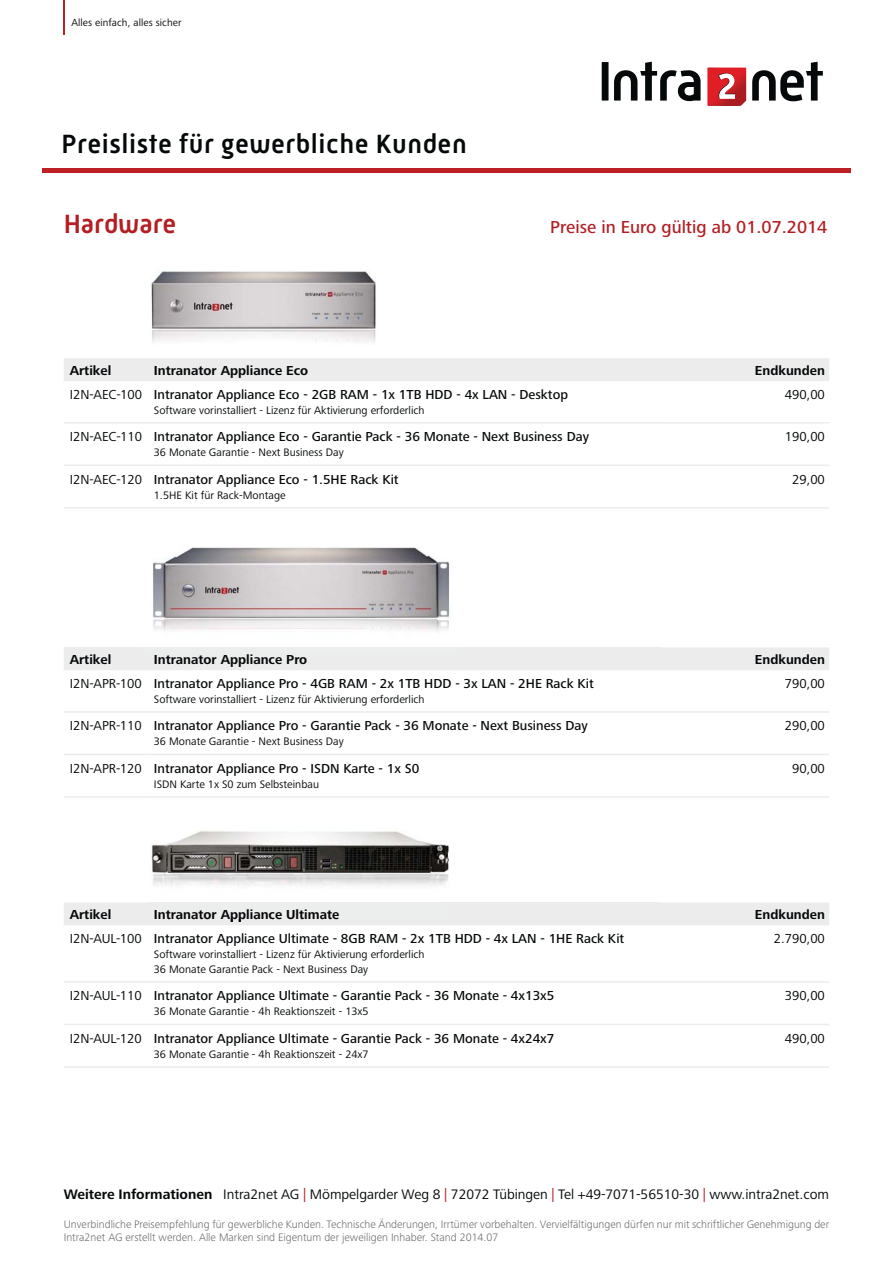
<style>
.page{position:relative;width:893px;height:1263px;background:#fff}
.page>*{position:absolute;margin:0;border:0;box-sizing:border-box;transform-origin:0 0}
.t1{font:500 27px "Mic 32 New";letter-spacing:.02em;color:#06090a}
.t2{font:500 27px "Mic 32 New";color:#b31e23}
.t3{font:500 18px "Frutiger Next Pro";color:#b31e23}
.t4{font:14.25px "Frutiger Next Pro";color:#06090a}
.t5{font:500 13.5px "Frutiger Next Pro";color:#06090a}
.t6{font:700 13.5px "Frutiger Next Pro";color:#06090a}
.t7{font:13.5px "Frutiger Next Pro";color:#06090a}
.t8{font:700 13.5px "Frutiger Next Pro";color:#060608}
.t9{font:11.25px/15px "Frutiger Next Pro";color:#06090a}
.t10{font:300 11.25px/13.5px "Frutiger Next Pro";color:#6a6b6d}
.t11{font:10.5px "Frutiger Next Pro";letter-spacing:.01em;color:#060608}
.s1{font-weight:400}
.s2{font-weight:700}
.s3{color:#be1f24}
</style>
<div class="page">
<svg style="left:64px;top:360px;width:765px;height:564px"></svg>
<hr style="left:64px;top:1024px;width:86px;height:1px;background:#ececec">
<hr style="left:150px;top:1024px;width:510px;height:1px;background:#ececec">
<hr style="left:660px;top:1024px;width:169px;height:1px;background:#ececec">
<hr style="left:64px;top:1066px;width:86px;height:2px;background:#ececec">
<hr style="left:150px;top:1066px;width:510px;height:2px;background:#ececec">
<hr style="left:660px;top:1066px;width:169px;height:2px;background:#ececec">
<hr style="left:64px;top:380px;width:86px;height:1px;background:#ececec">
<hr style="left:64px;top:422px;width:86px;height:2px;background:#ececec">
<hr style="left:64px;top:465px;width:86px;height:1px;background:#ececec">
<hr style="left:64px;top:669px;width:86px;height:1px;background:#ececec">
<hr style="left:64px;top:924px;width:86px;height:1px;background:#ececec">
<hr style="left:150px;top:380px;width:510px;height:1px;background:#ececec">
<hr style="left:150px;top:422px;width:510px;height:2px;background:#ececec">
<hr style="left:150px;top:465px;width:510px;height:1px;background:#ececec">
<hr style="left:150px;top:669px;width:510px;height:1px;background:#ececec">
<hr style="left:150px;top:924px;width:510px;height:1px;background:#ececec">
<hr style="left:742px;top:380px;width:87px;height:1px;background:#ececec">
<hr style="left:742px;top:422px;width:87px;height:2px;background:#ececec">
<hr style="left:742px;top:465px;width:87px;height:1px;background:#ececec">
<hr style="left:742px;top:669px;width:87px;height:1px;background:#ececec">
<hr style="left:742px;top:924px;width:87px;height:1px;background:#ececec">
<hr style="left:660px;top:380px;width:82px;height:1px;background:#ececec">
<hr style="left:660px;top:422px;width:82px;height:2px;background:#ececec">
<hr style="left:660px;top:465px;width:82px;height:1px;background:#ececec">
<hr style="left:660px;top:669px;width:82px;height:1px;background:#ececec">
<hr style="left:660px;top:924px;width:82px;height:1px;background:#ececec">
<hr style="left:64px;top:711px;width:86px;height:2px;background:#ececec">
<hr style="left:64px;top:981px;width:86px;height:2px;background:#ececec">
<hr style="left:150px;top:711px;width:510px;height:2px;background:#ececec">
<hr style="left:150px;top:981px;width:510px;height:2px;background:#ececec">
<hr style="left:742px;top:711px;width:87px;height:2px;background:#ececec">
<hr style="left:742px;top:981px;width:87px;height:2px;background:#ececec">
<hr style="left:660px;top:711px;width:82px;height:2px;background:#ececec">
<hr style="left:660px;top:981px;width:82px;height:2px;background:#ececec">
<hr style="left:64px;top:754px;width:86px;height:1px;background:#ececec">
<hr style="left:150px;top:754px;width:510px;height:1px;background:#ececec">
<hr style="left:742px;top:754px;width:87px;height:1px;background:#ececec">
<hr style="left:660px;top:754px;width:82px;height:1px;background:#ececec">
<hr style="left:64px;top:796px;width:86px;height:2px;background:#ececec">
<hr style="left:150px;top:796px;width:510px;height:2px;background:#ececec">
<hr style="left:742px;top:796px;width:87px;height:2px;background:#ececec">
<hr style="left:660px;top:796px;width:82px;height:2px;background:#ececec">
<hr style="left:64px;top:507px;width:86px;height:2px;background:#ececec">
<hr style="left:150px;top:507px;width:510px;height:2px;background:#ececec">
<hr style="left:742px;top:507px;width:87px;height:2px;background:#ececec">
<hr style="left:660px;top:507px;width:82px;height:2px;background:#ececec">
<hr style="left:64px;top:358px;width:86px;height:2px;background:#ececec">
<hr style="left:64px;top:647px;width:86px;height:2px;background:#ececec">
<hr style="left:64px;top:903px;width:86px;height:1px;background:#ececec">
<hr style="left:150px;top:358px;width:510px;height:2px;background:#ececec">
<hr style="left:150px;top:647px;width:510px;height:2px;background:#ececec">
<hr style="left:150px;top:903px;width:510px;height:1px;background:#ececec">
<hr style="left:660px;top:358px;width:82px;height:2px;background:#ececec">
<hr style="left:660px;top:647px;width:82px;height:2px;background:#ececec">
<hr style="left:660px;top:903px;width:82px;height:1px;background:#ececec">
<hr style="left:742px;top:358px;width:87px;height:2px;background:#ececec">
<hr style="left:742px;top:647px;width:87px;height:2px;background:#ececec">
<hr style="left:742px;top:903px;width:87px;height:1px;background:#ececec">
<svg style="left:707px;top:68px;width:39px;height:38px"></svg>
<svg style="left:752px;top:62px;width:71px;height:39px"></svg>
<svg style="left:614px;top:62px;width:86px;height:39px"></svg>
<svg style="left:602px;top:62px;width:6px;height:39px"></svg>
<hr style="left:64px;top:0;width:1px;height:34px;background:#be1f24">
<hr style="left:42px;top:169px;width:808px;height:4px;background:#be1f24">
<img style="left:151px;top:271px;width:225px;height:72px">
<img style="left:141px;top:546px;width:320px;height:107px">
<svg style="left:141px;top:647px;width:9px;height:2px"></svg>
<img style="left:150px;top:647px;width:311px;height:2px">
<img style="left:133px;top:817px;width:335px;height:83px">
<img style="left:152px;top:831px;width:294px;height:42px">
<img style="left:152px;top:876px;width:294px;height:43px">
<img style="left:152px;top:903px;width:294px;height:1px">
<div style="left:155px;top:909px;width:184px;height:10px;background:#eceded"></div>
<p class="t11" style="left:71px;top:18px;width:112px">Alles einfach, alles sicher</p>
<h1 class="t1" style="left:62px;top:132px;width:407px">Preisliste für gewerbliche Kunden</h1>
<h1 class="t2" style="left:64px;top:212px;width:114px">Hardware</h1>
<h2 class="t3" style="left:550px;top:220px;width:279px">Preise in Euro gültig ab 01.07.2014</h2>
<p class="t6" style="left:70px;top:365px;width:43px">Artikel</p>
<p class="t6" style="left:154px;top:365px;width:156px">Intranator Appliance Eco</p>
<p class="t6" style="left:755px;top:365px;width:72px">Endkunden</p>
<p class="t5" style="left:70px;top:388px;width:500px"><span class="s1">I2N-AEC-100</span> Intranator Appliance Eco - 2GB RAM - 1x 1TB HDD - 4x LAN - Desktop</p>
<p class="t9" style="left:154px;top:403px;width:272px">Software vorinstalliert - Lizenz für Aktivierung erforderlich</p>
<p class="t7" style="left:785px;top:388px;width:42px">490,00</p>
<p class="t5" style="left:70px;top:431px;width:521px"><span class="s1">I2N-AEC-110</span> Intranator Appliance Eco - Garantie Pack - 36 Monate - Next Business Day</p>
<p class="t9" style="left:154px;top:446px;width:191px">36 Monate Garantie - Next Business Day</p>
<p class="t5" style="left:70px;top:473px;width:330px"><span class="s1">I2N-AEC-120</span> Intranator Appliance Eco - 1.5HE Rack Kit</p>
<p class="t9" style="left:154px;top:488px;width:133px">1.5HE Kit für Rack-Montage</p>
<p class="t7" style="left:785px;top:431px;width:42px">190,00</p>
<p class="t7" style="left:792px;top:473px;width:34px">29,00</p>
<p class="t6" style="left:70px;top:654px;width:43px">Artikel</p>
<p class="t6" style="left:154px;top:654px;width:155px">Intranator Appliance Pro</p>
<p class="t6" style="left:755px;top:654px;width:72px">Endkunden</p>
<p class="t5" style="left:70px;top:678px;width:526px"><span class="s1">I2N-APR-100</span> Intranator Appliance Pro - 4GB RAM - 2x 1TB HDD - 3x LAN - 2HE Rack Kit</p>
<p class="t9" style="left:154px;top:692px;width:272px">Software vorinstalliert - Lizenz für Aktivierung erforderlich</p>
<p class="t7" style="left:785px;top:677px;width:42px">790,00</p>
<p class="t5" style="left:70px;top:720px;width:520px"><span class="s1">I2N-APR-110</span> Intranator Appliance Pro - Garantie Pack - 36 Monate - Next Business Day</p>
<p class="t9" style="left:154px;top:735px;width:191px">36 Monate Garantie - Next Business Day</p>
<p class="t5" style="left:70px;top:763px;width:351px"><span class="s1">I2N-APR-120</span> Intranator Appliance Pro - ISDN Karte - 1x S0</p>
<p class="t9" style="left:154px;top:777px;width:167px">ISDN Karte 1x S0 zum Selbsteinbau</p>
<p class="t7" style="left:785px;top:720px;width:42px">290,00</p>
<p class="t7" style="left:792px;top:763px;width:34px">90,00</p>
<p class="t6" style="left:70px;top:909px;width:43px">Artikel</p>
<p class="t6" style="left:755px;top:909px;width:72px">Endkunden</p>
<p class="t5" style="left:70px;top:933px;width:556px"><span class="s1">I2N-AUL-100</span> Intranator Appliance Ultimate - 8GB RAM - 2x 1TB HDD - 4x LAN - 1HE Rack Kit</p>
<p class="t9" style="left:154px;top:947px;width:272px">Software vorinstalliert - Lizenz für Aktivierung erforderlich<br>36 Monate Garantie Pack - Next Business Day</p>
<p class="t8" style="left:154px;top:909px;width:187px">Intranator Appliance Ultimate</p>
<p class="t7" style="left:774px;top:933px;width:53px">2.790,00</p>
<p class="t5" style="left:70px;top:990px;width:486px"><span class="s1">I2N-AUL-110</span> Intranator Appliance Ultimate - Garantie Pack - 36 Monate - 4x13x5</p>
<p class="t9" style="left:154px;top:1005px;width:216px">36 Monate Garantie - 4h Reaktionszeit - 13x5</p>
<p class="t5" style="left:70px;top:1033px;width:486px"><span class="s1">I2N-AUL-120</span> Intranator Appliance Ultimate - Garantie Pack - 36 Monate - 4x24x7</p>
<p class="t9" style="left:154px;top:1047px;width:216px">36 Monate Garantie - 4h Reaktionszeit - 24x7</p>
<p class="t7" style="left:785px;top:990px;width:42px">390,00</p>
<p class="t7" style="left:785px;top:1033px;width:42px">490,00</p>
<p class="t4" style="left:64px;top:1188px;width:767px"><span class="s2">Weitere Informationen</span> Intra2net AG <span class="s3">|</span> Mömpelgarder Weg 8 <span class="s3">|</span> 72072 Tübingen <span class="s3">|</span> Tel +49-7071-56510-30 <span class="s3">|</span> www.intra2net.com</p>
<p class="t10" style="left:64px;top:1218px;width:767px">Unverbindliche Preisempfehlung für gewerbliche Kunden. Technische Änderungen, Irrtümer vorbehalten. Vervielfältigungen dürfen nur mit schriftlicher Genehmigung der<br>Intra2net AG erstellt werden. Alle Marken sind Eigentum der jeweiligen Inhaber. Stand 2014.07</p>
</div>
